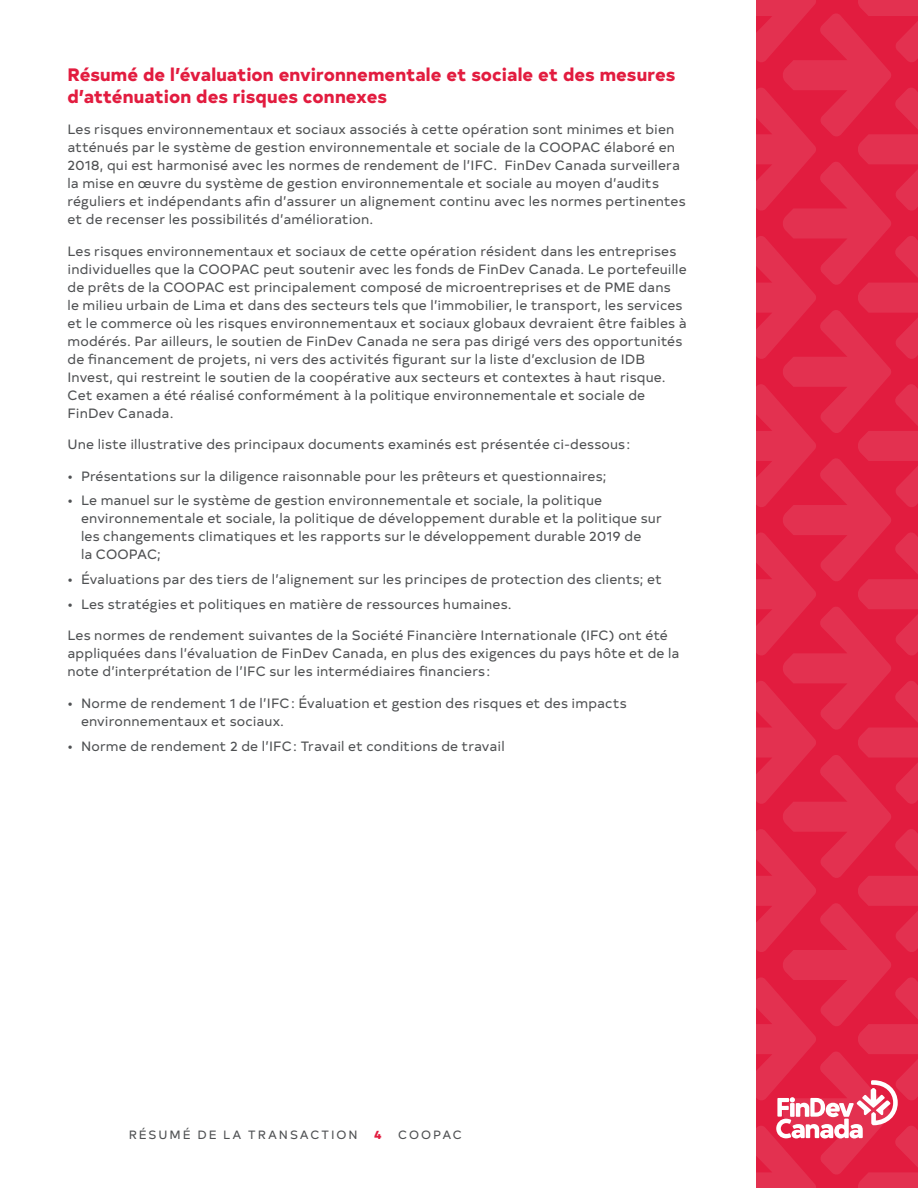
<style>
.page{position:relative;width:918px;height:1188px;background:#fff}
.page>*{position:absolute;margin:0;border:0;box-sizing:border-box;transform-origin:0 0}
.t1{font:800 18px/21.6px "Typold";letter-spacing:.005em;color:#e21c3f}
.Body_copy{font:13.5px/18px "Typold";letter-spacing:.01em;color:#4f5153}
.t2{font:12px "Typold";letter-spacing:.165em;color:#4f5153}
.t3{font:800 12px "Typold";color:#e21c3f}
</style>
<div class="page">
<svg style="left:756px;top:0;width:162px;height:1188px;background:#e2294a"></svg>
<h2 class="t1" style="left:68px;top:62px;width:609px">Résumé de l’évaluation environnementale et sociale et des mesures d’atténuation des risques connexes</h2>
<p class="Body_copy" style="left:68px;top:119px;width:620px">Les risques environnementaux et sociaux associés à cette opération sont minimes et bien atténués par le système de gestion environnementale et sociale de la COOPAC élaboré en 2018, qui est harmonisé avec les normes de rendement de l’IFC. FinDev Canada surveillera la mise en œuvre du système de gestion environnementale et sociale au moyen d’audits réguliers et indépendants afin d’assurer un alignement continu avec les normes pertinentes et de recenser les possibilités d’amélioration.</p>
<p class="Body_copy" style="left:68px;top:241px;width:621px">Les risques environnementaux et sociaux de cette opération résident dans les entreprises individuelles que la COOPAC peut soutenir avec les fonds de FinDev Canada. Le portefeuille de prêts de la COOPAC est principalement composé de microentreprises et de PME dans<br>le milieu urbain de Lima et dans des secteurs tels que l’immobilier, le transport, les services et le commerce où les risques environnementaux et sociaux globaux devraient être faibles à modérés. Par ailleurs, le soutien de FinDev Canada ne sera pas dirigé vers des opportunités de financement de projets, ni vers des activités figurant sur la liste d’exclusion de IDB Invest, qui restreint le soutien de la coopérative aux secteurs et contextes à haut risque.<br>Cet examen a été réalisé conformément à la politique environnementale et sociale de FinDev Canada.</p>
<p class="Body_copy" style="left:68px;top:434px;width:564px">Une liste illustrative des principaux documents examinés est présentée ci‑dessous :</p>
<p class="Body_copy" style="left:68px;top:466px;width:541px">• Présentations sur la diligence raisonnable pour les prêteurs et questionnaires;</p>
<p class="Body_copy" style="left:81px;top:491px;width:582px;text-indent:-14px">• Le manuel sur le système de gestion environnementale et sociale, la politique environnementale et sociale, la politique de développement durable et la politique sur les changements climatiques et les rapports sur le développement durable 2019 de<br>la COOPAC;</p>
<p class="Body_copy" style="left:68px;top:569px;width:596px">• Évaluations par des tiers de l’alignement sur les principes de protection des clients; et</p>
<p class="Body_copy" style="left:68px;top:594px;width:446px">• Les stratégies et politiques en matière de ressources humaines.</p>
<p class="Body_copy" style="left:68px;top:626px;width:614px">Les normes de rendement suivantes de la Société Financière Internationale (IFC) ont été appliquées dans l’évaluation de FinDev Canada, en plus des exigences du pays hôte et de la note d’interprétation de l’IFC sur les intermédiaires financiers :</p>
<p class="Body_copy" style="left:81px;top:693px;width:547px;text-indent:-14px">• Norme de rendement 1 de l’IFC : Évaluation et gestion des risques et des impacts environnementaux et sociaux.</p>
<p class="Body_copy" style="left:68px;top:736px;width:439px">• Norme de rendement 2 de l’IFC : Travail et conditions de travail</p>
<p class="t2" style="left:129px;top:1125px;width:231px">RÉSUMÉ DE LA TRANSACTION</p>
<p class="t3" style="left:374px;top:1124px;width:9px">4</p>
<p class="t2" style="left:398px;top:1125px;width:65px">COOPAC</p>
</div>
